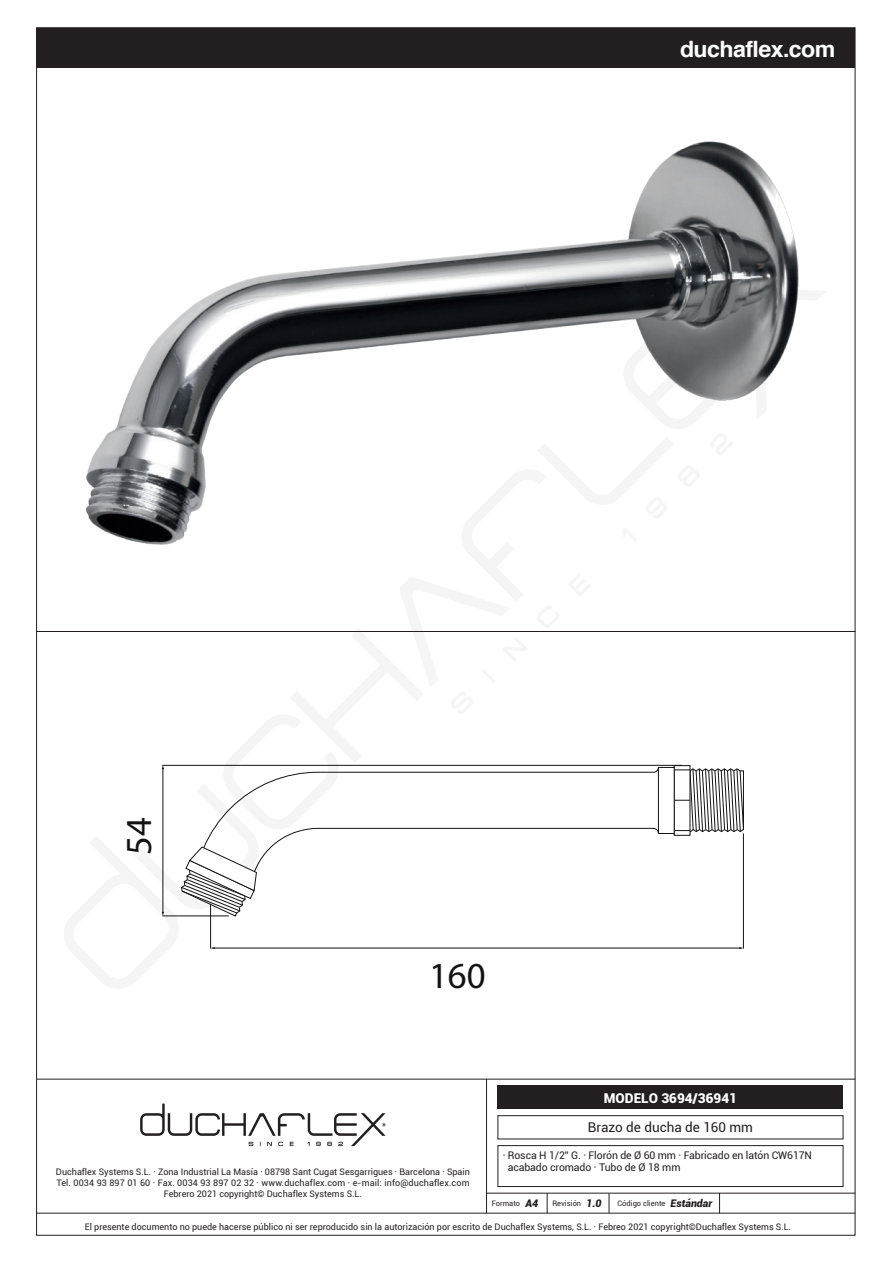
<style>
.page{position:relative;width:893px;height:1263px;background:#fff}
.page>*{position:absolute;margin:0;border:0;box-sizing:border-box;transform-origin:0 0}
.t1{font:36.75px "Myriad Pro";color:#121312}
.t2{font:700 22.5px "Helvetica";letter-spacing:-.025em;color:#fff}
.t3{font:13.5px "Roboto";color:#231f20}
.t4{font:900 13.5px "Roboto";color:#fff}
.t5{font:10.5px/12px "Roboto";letter-spacing:-.01em;color:#231f20}
.t6{font:9px/10.8px "Roboto";color:#231f20;text-align:center}
.t7{font:7.5px "Roboto";color:#231f20}
.s1{font-weight:900;font-style:italic;font-size:10.5px}
</style>
<div class="page">
<hr style="left:37px;top:1079px;width:818px;height:1px;background:#231f20">
<hr style="left:486px;top:1193px;width:369px;height:1px;background:#231f20">
<hr style="left:37px;top:1213px;width:818px;height:1px;background:#231f20">
<hr style="left:37px;top:631px;width:818px;height:1px;background:#231f20">
<hr style="left:486px;top:1079px;width:1px;height:134px;background:#231f20">
<svg style="left:547px;top:1193px;width:1px;height:20px"></svg>
<svg style="left:609px;top:1193px;width:1px;height:20px"></svg>
<svg style="left:719px;top:1193px;width:1px;height:20px"></svg>
<div style="left:37px;top:28px;width:818px;height:40px;background:#231f20"></div>
<div style="left:498px;top:1086px;width:345px;height:23px;background:#231f20"></div>
<div style="left:497px;top:1115px;width:346px;height:24px;border:1px solid #231f20"></div>
<div style="left:497px;top:1145px;width:346px;height:42px;border:1px solid #231f20"></div>
<svg style="left:152px;top:263px;width:647px;height:686px"></svg>
<img style="left:86px;top:142px;width:712px;height:402px">
<svg style="left:140px;top:1103px;width:246px;height:43px"></svg>
<h2 class="t2" style="left:680px;top:30px;width:157px">duchaflex.com</h2>
<h1 class="t1" style="left:116px;top:855px;width:39px;rotate:-90deg">54</h1>
<h1 class="t1" style="left:429px;top:953px;width:58px">160</h1>
<p class="t6" style="left:56px;top:1166px;width:415px">Duchaflex Systems S.L. · Zona Industrial La Masía · 08798 Sant Cugat Sesgarrigues · Barcelona · Spain<br>Tel. 0034 93 897 01 60 · Fax. 0034 93 897 02 32 · www.duchaflex.com · e-mail: info@duchaflex.com<br>Febrero 2021 copyright© Duchaflex Systems S.L.</p>
<h3 class="t4" style="left:604px;top:1089px;width:135px">MODELO 3694/36941</h3>
<h3 class="t3" style="left:588px;top:1118px;width:167px">Brazo de ducha de 160 mm</h3>
<p class="t5" style="left:508px;top:1149px;width:306px;text-indent:-5px">· Rosca H 1/2” G. · Florón de Ø 60 mm · Fabricado en latón CW617N acabado cromado · Tubo de Ø 18 mm</p>
<p class="t7" style="left:492px;top:1198px;width:48px">Formato <span class="s1">A4</span></p>
<p class="t7" style="left:553px;top:1198px;width:51px">Revisión <span class="s1">1.0</span></p>
<p class="t7" style="left:618px;top:1198px;width:96px">Código cliente <span class="s1">Estándar</span></p>
<p class="t6" style="left:85px;top:1221px;width:708px">El presente documento no puede hacerse público ni ser reproducido sin la autorización por escrito de Duchaflex Systems, S.L. · Febreo 2021 copyright©Duchaflex Systems S.L.</p>
</div>
